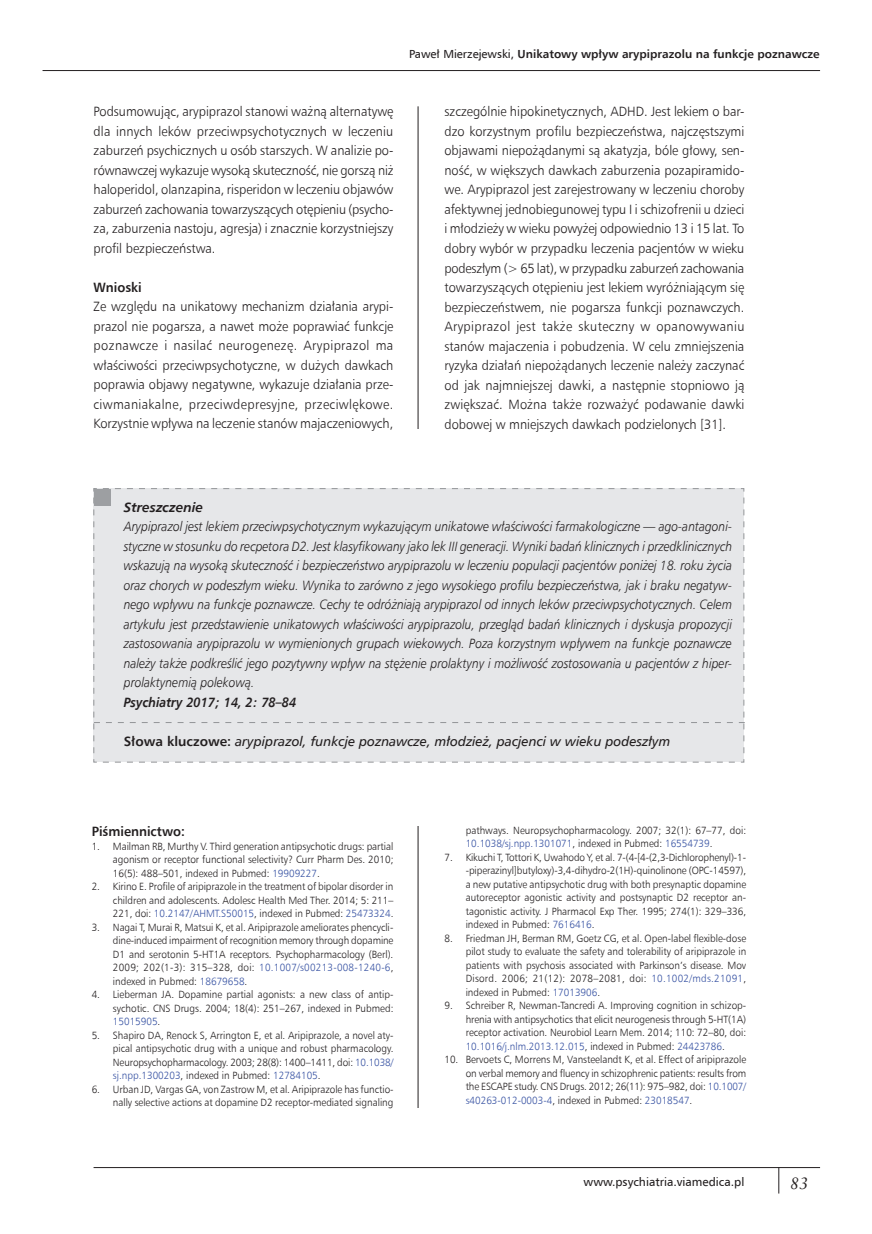
<style>
.page{position:relative;width:872px;height:1234px;background:#fff}
.page>*{position:absolute;margin:0;border:0;box-sizing:border-box;transform-origin:0 0}
.t1{font:italic 16.5px "Class Garmnd EU";color:#231f20}
.t2{font:13.5px/19.5px "Humnst 777 Lt EU";color:#231f20;text-align:justify;scale:.95 1}
.t3{font:italic 13.5px/19.5px "Humnst 777 Lt EU";color:#231f20;text-align:justify;scale:.9 1}
.t4{font:italic 13.5px "Humnst 777 EU";color:#231f20}
.t5{font:italic 700 13.5px "Humnst 777 EU";color:#231f20;scale:.9 1}
.t6{font:700 13.5px "Humnst 777 EU";color:#231f20;scale:.95 1}
.t7{font:italic 700 13.5px "Humnst 777 EU";color:#231f20}
.t8{font:12px "Humnst 777 EU";color:#231f20}
.t9{font:700 11.7px "Humnst 777 EU";color:#231f20}
.t10{font:10.5px/13.5px "Humnst 777 Lt EU";color:#231f20;text-align:justify;scale:.95 1}
.s1{font-weight:400}
.s2{font-weight:700;font-style:normal}
.s3{color:#3853a3}
</style>
<div class="page">
<hr style="left:418px;top:106px;width:1px;height:1014px;background:#231f20">
<hr style="left:43px;top:70px;width:777px;height:1px;background:#231f20">
<svg style="left:778px;top:1167px;width:1px;height:26px"></svg>
<hr style="left:94px;top:1166px;width:726px;height:1px;background:#231f20">
<div style="left:409px;top:429px;width:25px;height:396px;background:#fff"></div>
<div style="left:93px;top:488px;width:651px;height:274px;background:#e6e7e9"></div>
<div style="left:94px;top:488px;width:17px;height:17px;background:#9d9fa2"></div>
<div style="left:406px;top:1107px;width:25px;height:45px;background:#fff"></div>
<p class="t9" style="left:409px;top:46px;width:412px"><span class="s1">Paweł Mierzejewski,</span> Unikatowy wpływ arypiprazolu na funkcje poznawcze</p>
<p class="t2" style="left:94px;top:101px;width:317px">Podsumowując, arypiprazol stanowi ważną alternatywę dla innych leków przeciwpsychotycznych w leczeniu zaburzeń psychicznych u osób starszych. W analizie po&shy;równawczej wykazuje wysoką skuteczność, nie gorszą niż haloperidol, olanzapina, risperidon w leczeniu objawów zaburzeń zachowania towarzyszących otępieniu (psycho&shy;za, zaburzenia nastoju, agresja) i znacznie korzystniejszy profil bezpieczeństwa.</p>
<p class="t6" style="left:94px;top:278px;width:52px">Wnioski</p>
<p class="t2" style="left:94px;top:297px;width:317px">Ze względu na unikatowy mechanizm działania arypi&shy;prazol nie pogarsza, a nawet może poprawiać funkcje poznawcze i nasilać neurogenezę. Arypiprazol ma właściwości przeciwpsychotyczne, w dużych dawkach poprawia objawy negatywne, wykazuje działania prze&shy;ciwmaniakalne, przeciwdepresyjne, przeciwlękowe.<br>Korzystnie wpływa na leczenie stanów majaczeniowych,</p>
<p class="t2" style="left:444px;top:102px;width:317px">szczególnie hipokinetycznych, ADHD. Jest lekiem o bar&shy;dzo korzystnym profilu bezpieczeństwa, najczęstszymi objawami niepożądanymi są akatyzja, bóle głowy, sen&shy;ność, w większych dawkach zaburzenia pozapiramido&shy;we. Arypiprazol jest zarejestrowany w leczeniu choroby afektywnej jednobiegunowej typu I i schizofrenii u dzieci i młodzieży w wieku powyżej odpowiednio 13 i 15 lat. To dobry wybór w przypadku leczenia pacjentów w wieku podeszłym (&gt; 65 lat), w przypadku zaburzeń zachowania towarzyszących otępieniu jest lekiem wyróżniającym się bezpieczeństwem, nie pogarsza funkcji poznawczych.<br>Arypiprazol jest także skuteczny w opanowywaniu stanów majaczenia i pobudzenia. W celu zmniejszenia ryzyka działań niepożądanych leczenie należy zaczynać od jak najmniejszej dawki, a następnie stopniowo ją zwiększać. Można także rozważyć podawanie dawki dobowej w mniejszych dawkach podzielonych [31].</p>
<p class="t7" style="left:124px;top:498px;width:81px">Streszczenie</p>
<p class="t3" style="left:124px;top:516px;width:677px">Arypiprazol jest lekiem przeciwpsychotycznym wykazującym unikatowe właściwości farmakologiczne — ago-antagoni&shy;styczne w stosunku do recpetora D2. Jest klasyfikowany jako lek III generacji. Wyniki badań klinicznych i przedklinicznych wskazują na wysoką skuteczność i bezpieczeństwo arypiprazolu w leczeniu populacji pacjentów poniżej 18. roku życia oraz chorych w podeszłym wieku. Wynika to zarówno z jego wysokiego profilu bezpieczeństwa, jak i braku negatyw&shy;nego wpływu na funkcje poznawcze. Cechy te odróżniają arypiprazol od innych leków przeciwpsychotycznych. Celem artykułu jest przedstawienie unikatowych właściwości arypiprazolu, przegląd badań klinicznych i dyskusja propozycji zastosowania arypiprazolu w wymienionych grupach wiekowych. Poza korzystnym wpływem na funkcje poznawcze należy także podkreślić jego pozytywny wpływ na stężenie prolaktyny i możliwość zostosowania u pacjentów z hiper&shy;prolaktynemią polekową.</p>
<p class="t5" style="left:124px;top:693px;width:193px">Psychiatry 2017; 14, 2: 78–84</p>
<p class="t4" style="left:124px;top:732px;width:548px"><span class="s2">Słowa kluczowe:</span> arypiprazol, funkcje poznawcze, młodzież, pacjenci w wieku podeszłym</p>
<p class="t6" style="left:92px;top:822px;width:100px">Piśmiennictwo:</p>
<p class="t10" style="left:113px;top:838px;width:297px;text-indent:-21px">1. Mailman RB, Murthy V. Third generation antipsychotic drugs: partial agonism or receptor functional selectivity? Curr Pharm Des. 2010; 16(5): 488–501, indexed in Pubmed: <span class="s3">19909227</span>.</p>
<p class="t10" style="left:113px;top:879px;width:297px;text-indent:-21px">2. Kirino E. Profile of aripiprazole in the treatment of bipolar disorder in children and adolescents. Adolesc Health Med Ther. 2014; 5: 211– 221, doi: <span class="s3">10.2147/AHMT.S50015</span>, indexed in Pubmed: <span class="s3">25473324</span>.</p>
<p class="t10" style="left:113px;top:919px;width:297px;text-indent:-21px">3. Nagai T, Murai R, Matsui K, et al. Aripiprazole ameliorates phencycli&shy;dine-induced impairment of recognition memory through dopamine D1 and serotonin 5-HT1A receptors. Psychopharmacology (Berl).<br>2009; 202(1-3): 315–328, doi: <span class="s3">10.1007/s00213-008-1240-6</span>, indexed in Pubmed: <span class="s3">18679658</span>.</p>
<p class="t10" style="left:113px;top:987px;width:297px;text-indent:-21px">4. Lieberman JA. Dopamine partial agonists: a new class of antip&shy;sychotic. CNS Drugs. 2004; 18(4): 251–267, indexed in Pubmed:<br><span class="s3">15015905</span>.</p>
<p class="t10" style="left:113px;top:1027px;width:297px;text-indent:-21px">5. Shapiro DA, Renock S, Arrington E, et al. Aripiprazole, a novel aty&shy;pical antipsychotic drug with a unique and robust pharmacology.<br>Neuropsychopharmacology. 2003; 28(8): 1400–1411, doi: <span class="s3">10.1038/ sj.npp.1300203</span>, indexed in Pubmed: <span class="s3">12784105</span>.</p>
<p class="t10" style="left:92px;top:1081px;width:319px;text-align:right">6. Urban JD, Vargas GA, von Zastrow M, et al. Aripiprazole has functio&shy;nally selective actions at dopamine D2 receptor-mediated signaling</p>
<p class="t10" style="left:466px;top:823px;width:297px">pathways. Neuropsychopharmacology. 2007; 32(1): 67–77, doi:<br><span class="s3">10.1038/sj.npp.1301071</span>, indexed in Pubmed: <span class="s3">16554739</span>.</p>
<p class="t10" style="left:466px;top:850px;width:297px;text-indent:-21px">7. Kikuchi T, Tottori K, Uwahodo Y, et al. 7-(4-[4-(2,3-Dichlorophenyl)-1- -piperazinyl]butyloxy)-3,4-dihydro-2(1H)-quinolinone (OPC-14597), a new putative antipsychotic drug with both presynaptic dopamine autoreceptor agonistic activity and postsynaptic D2 receptor an&shy;tagonistic activity. J Pharmacol Exp Ther. 1995; 274(1): 329–336, indexed in Pubmed: <span class="s3">7616416</span>.</p>
<p class="t10" style="left:466px;top:931px;width:297px;text-indent:-21px">8. Friedman JH, Berman RM, Goetz CG, et al. Open-label flexible-dose pilot study to evaluate the safety and tolerability of aripiprazole in patients with psychosis associated with Parkinson’s disease. Mov Disord. 2006; 21(12): 2078–2081, doi: <span class="s3">10.1002/mds.21091</span>, indexed in Pubmed: <span class="s3">17013906</span>.</p>
<p class="t10" style="left:466px;top:998px;width:297px;text-indent:-21px">9. Schreiber R, Newman-Tancredi A. Improving cognition in schizop&shy;hrenia with antipsychotics that elicit neurogenesis through 5-HT(1A) receptor activation. Neurobiol Learn Mem. 2014; 110: 72–80, doi:<br><span class="s3">10.1016/j.nlm.2013.12.015</span>, indexed in Pubmed: <span class="s3">24423786</span>.</p>
<p class="t10" style="left:466px;top:1052px;width:297px;text-indent:-21px">10. Bervoets C, Morrens M, Vansteelandt K, et al. Effect of aripiprazole on verbal memory and fluency in schizophrenic patients: results from the ESCAPE study. CNS Drugs. 2012; 26(11): 975–982, doi: <span class="s3">10.1007/ s40263-012-0003-4</span>, indexed in Pubmed: <span class="s3">23018547</span>.</p>
<p class="t8" style="left:583px;top:1173px;width:162px">www.psychiatria.viamedica.pl</p>
<h1 class="t1" style="left:790px;top:1172px;width:20px">83</h1>
</div>
